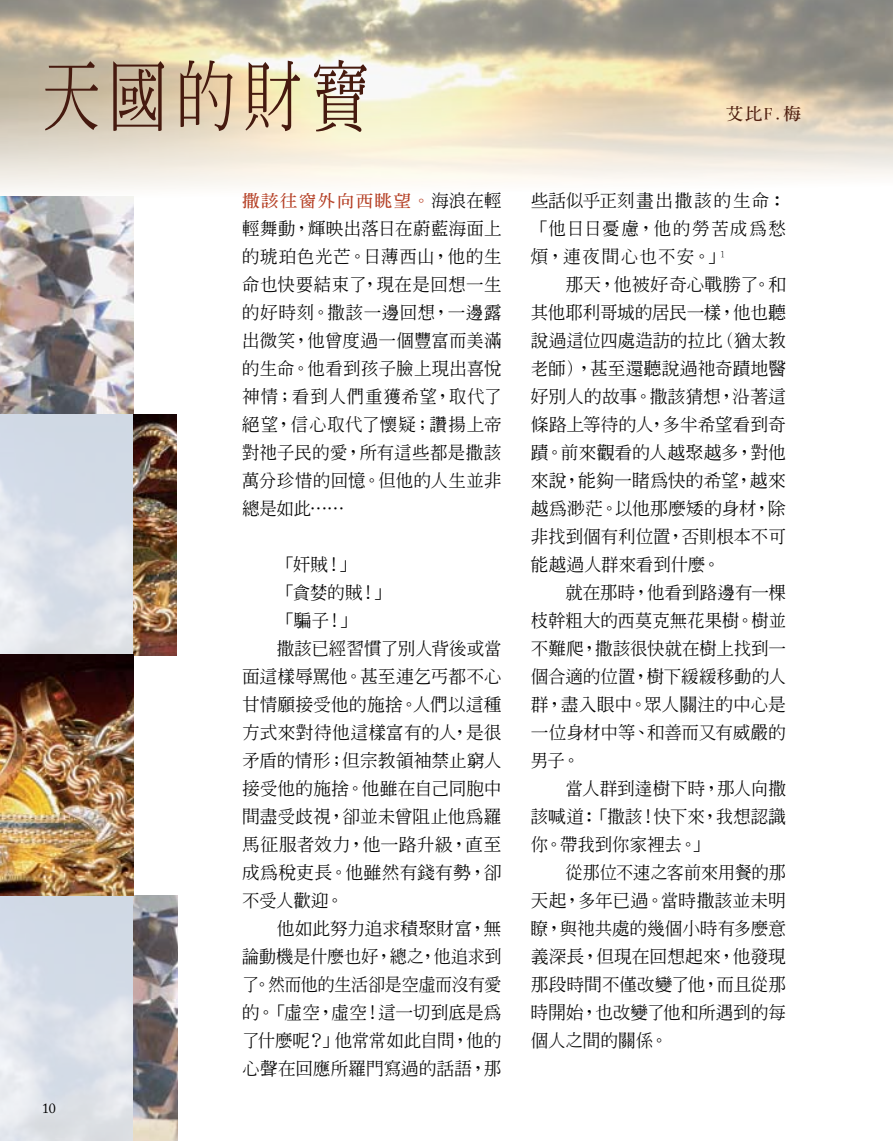
<style>
.page{position:relative;width:893px;height:1141px;background:#fff}
.page>*{position:absolute;margin:0;border:0;box-sizing:border-box;transform-origin:0 0}
.t1{font:500 76.12px "Inn Ming";letter-spacing:.13em;color:#461a0f;scale:.78 1}
.t2{font:500 17.5px/28px "Inn Ming";color:#000;text-align:justify}
.t3{font:500 17.5px "Inn Ming";letter-spacing:-.03em;color:#000}
.t4{font:500 17.5px "Inn Ming";letter-spacing:-.025em;color:#000}
.t5{font:500 17.5px "Inn Ming";letter-spacing:-.02em;color:#000}
.t6{font:700 16.62px "Inn Ming";letter-spacing:.065em;color:#b54025;scale:1.07 1}
.t7{font:700 16.62px "Inn Ming";color:#4d1c0d;scale:1.07 1}
.t8{font:14px "Adobe Caslon Pro";color:#000}
.s1{font-weight:500;font-size:17.5px;color:#000}
</style>
<div class="page">
<img style="left:0;top:196px;width:133px;height:945px">
<img style="left:133px;top:895px;width:45px;height:246px">
<img style="left:133px;top:414px;width:44px;height:241px">
<img style="left:0;top:654px;width:133px;height:241px">
<h1 class="t1" style="left:42px;top:57px;width:422px">天國的財寶</h1>
<p class="t8" style="left:42px;top:1100px;width:15px">10</p>
<p class="t6" style="left:242px;top:193px;width:244px">撒該往窗外向西眺望。<span class="s1">海浪在輕</span></p>
<p class="t2" style="left:242px;top:215px;width:261px">輕舞動，輝映出落日在蔚藍海面上的琥珀色光芒。日薄西山，他的生命也快要結束了，現在是回想一生的好時刻。撒該一邊回想，一邊露出微笑，他曾度過一個豐富而美滿的生命。他看到孩子臉上現出喜悅神情；看到人們重獲希望，取代了絕望，信心取代了懷疑；讚揚上帝對祂子民的愛，所有這些都是撒該萬分珍惜的回憶。但他的人生並非總是如此……</p>
<p class="t2" style="left:277px;top:551px;width:81px">「奸賊！」</p>
<p class="t2" style="left:277px;top:579px;width:116px">「貪婪的賊！」</p>
<p class="t2" style="left:277px;top:607px;width:82px">「騙子！」</p>
<p class="t2" style="left:277px;top:635px;width:226px">撒該已經習慣了別人背後或當</p>
<p class="t5" style="left:242px;top:668px;width:261px">面這樣辱罵他。甚至連乞丐都不心</p>
<p class="t2" style="left:242px;top:691px;width:261px">甘情願接受他的施捨。人們以這種</p>
<p class="t2" style="left:242px;top:719px;width:261px">方式來對待他這樣富有的人，是很</p>
<p class="t2" style="left:242px;top:747px;width:261px">矛盾的情形；但宗教領袖禁止窮人</p>
<p class="t2" style="left:242px;top:775px;width:261px">接受他的施捨。他雖在自己同胞中</p>
<p class="t2" style="left:242px;top:803px;width:261px">間盡受歧視，卻並未曾阻止他為羅</p>
<p class="t2" style="left:242px;top:831px;width:261px">馬征服者效力，他一路升級，直至</p>
<p class="t2" style="left:242px;top:859px;width:261px">成為稅吏長。他雖然有錢有勢，卻</p>
<p class="t2" style="left:242px;top:887px;width:103px">不受人歡迎。</p>
<p class="t2" style="left:277px;top:915px;width:226px">他如此努力追求積聚財富，無</p>
<p class="t2" style="left:242px;top:943px;width:261px">論動機是什麼也好，總之，他追求到</p>
<p class="t3" style="left:242px;top:976px;width:261px">了。然而他的生活卻是空虛而沒有愛</p>
<p class="t2" style="left:242px;top:999px;width:261px">的。「虛空，虛空！這一切到底是為</p>
<p class="t4" style="left:242px;top:1032px;width:261px">了什麼呢？」他常常如此自問，他的</p>
<p class="t2" style="left:242px;top:1055px;width:261px">心聲在回應所羅門寫過的話語，那</p>
<p class="t7" style="left:726px;top:105px;width:72px">艾比F.梅</p>
<p class="t2" style="left:531px;top:187px;width:257px">些話似乎正刻畫出撒該的生命︰「他日日憂慮，他的勞苦成為愁煩，連夜間心也不安。」<sup>1</sup></p>
<p class="t2" style="left:531px;top:271px;width:257px;text-indent:35px">那天，他被好奇心戰勝了。和其他耶利哥城的居民一樣，他也聽說過這位四處造訪的拉比（猶太教老師），甚至還聽說過祂奇蹟地醫好別人的故事。撒該猜想，沿著這條路上等待的人，多半希望看到奇蹟。前來觀看的人越聚越多，對他來說，能夠一睹為快的希望，越來越為渺茫。以他那麼矮的身材，除非找到個有利位置，否則根本不可能越過人群來看到什麼。</p>
<p class="t2" style="left:531px;top:579px;width:257px;text-indent:35px">就在那時，他看到路邊有一棵枝幹粗大的西莫克無花果樹。樹並不難爬，撒該很快就在樹上找到一個合適的位置，樹下緩緩移動的人群，盡入眼中。眾人關注的中心是一位身材中等、和善而又有威嚴的男子。</p>
<p class="t2" style="left:531px;top:775px;width:257px;text-indent:35px">當人群到達樹下時，那人向撒該喊道︰「撒該！快下來，我想認識你。帶我到你家裡去。」</p>
<p class="t2" style="left:531px;top:859px;width:257px;text-indent:35px">從那位不速之客前來用餐的那天起，多年已過。當時撒該並未明瞭，與祂共處的幾個小時有多麼意義深長，但現在回想起來，他發現那段時間不僅改變了他，而且從那時開始，也改變了他和所遇到的每個人之間的關係。</p>
</div>
